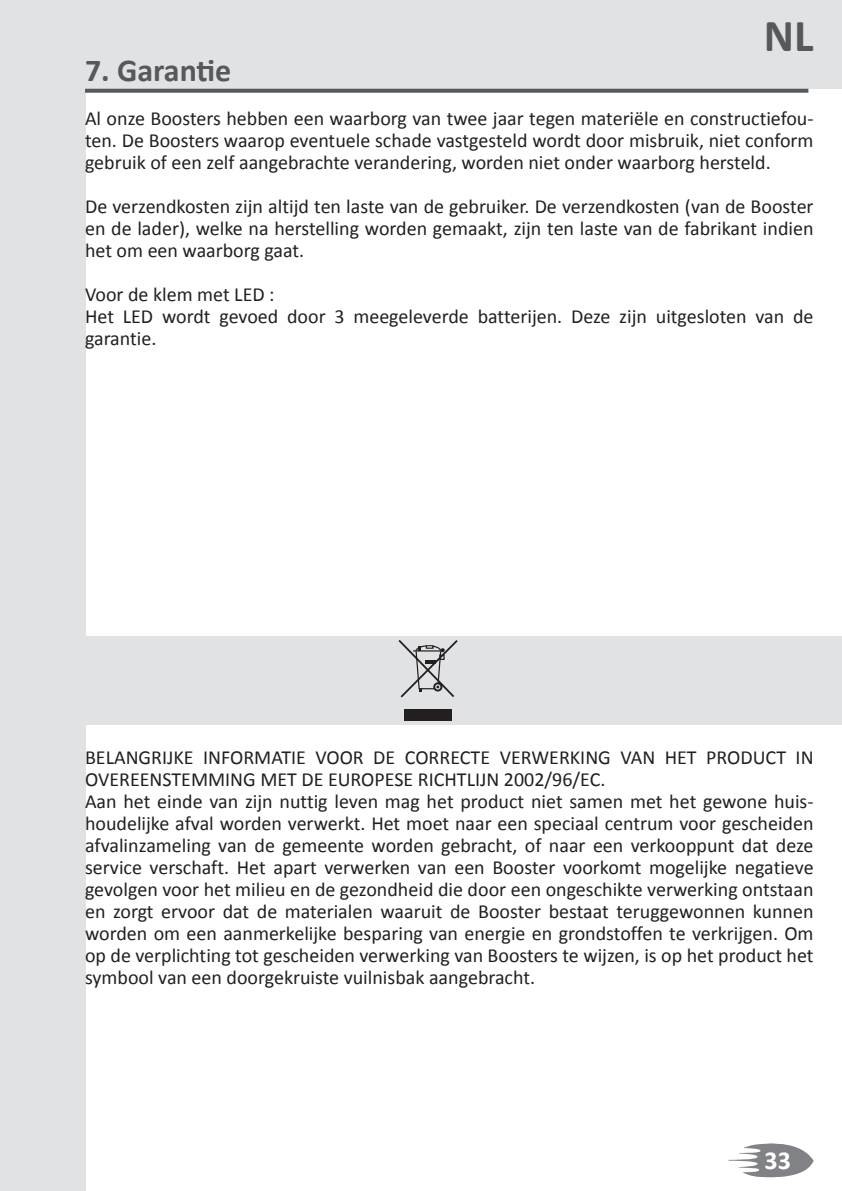
<style>
.page{position:relative;width:842px;height:1191px;background:#fff}
.page>*{position:absolute;margin:0;border:0;box-sizing:border-box;transform-origin:0 0}
.t1{font:700 46px "Calibri";color:#57585a}
.t2{font:700 32px "Calibri";color:#57585a}
.t3{font:700 26px "Calibri";color:#fff}
.t4{font:20px/22px "Calibri";color:#231f20;text-align:justify}
</style>
<div class="page">
<div style="left:0;top:0;width:842px;height:88px;background:#e1e2e4"></div>
<div style="left:0;top:0;width:85px;height:1191px;background:#e1e2e4"></div>
<div style="left:0;top:636px;width:842px;height:89px;background:#e1e2e4"></div>
<svg style="left:398px;top:640px;width:60px;height:58px"></svg>
<div style="left:404px;top:708px;width:48px;height:12px;background:#231f20"></div>
<svg style="left:729px;top:1143px;width:85px;height:34px"></svg>
<svg style="left:85px;top:89px;width:723px;height:4px;background:#626365"></svg>
<h1 class="t1" style="left:764px;top:7px;width:51px">NL</h1>
<h2 class="t2" style="left:85px;top:50px;width:148px">7. Garantie</h2>
<p class="t4" style="left:85px;top:106px;width:730px">Al onze Boosters hebben een waarborg van twee jaar tegen materiële en constructiefou&shy;ten. De Boosters waarop eventuele schade vastgesteld wordt door misbruik, niet conform gebruik of een zelf aangebrachte verandering, worden niet onder waarborg hersteld.</p>
<p class="t4" style="left:85px;top:194px;width:730px">De verzendkosten zijn altijd ten laste van de gebruiker. De verzendkosten (van de Booster en de lader), welke na herstelling worden gemaakt, zijn ten laste van de fabrikant indien het om een waarborg gaat.</p>
<p class="t4" style="left:85px;top:282px;width:730px;text-align:left">Voor de klem met LED :<br>Het LED wordt gevoed door 3 meegeleverde batterijen. Deze zijn uitgesloten van de garantie.</p>
<p class="t4" style="left:85px;top:745px;width:730px;text-align:left">BELANGRIJKE INFORMATIE VOOR DE CORRECTE VERWERKING VAN HET PRODUCT IN OVEREENSTEMMING MET DE EUROPESE RICHTLIJN 2002/96/EC.<br>Aan het einde van zijn nuttig leven mag het product niet samen met het gewone huis&shy;houdelijke afval worden verwerkt. Het moet naar een speciaal centrum voor gescheiden afvalinzameling van de gemeente worden gebracht, of naar een verkooppunt dat deze service verschaft. Het apart verwerken van een Booster voorkomt mogelijke negatieve gevolgen voor het milieu en de gezondheid die door een ongeschikte verwerking ontstaan en zorgt ervoor dat de materialen waaruit de Booster bestaat teruggewonnen kunnen worden om een aanmerkelijke besparing van energie en grondstoffen te verkrijgen. Om op de verplichting tot gescheiden verwerking van Boosters te wijzen, is op het product het symbool van een doorgekruiste vuilnisbak aangebracht.</p>
<h3 class="t3" style="left:765px;top:1143px;width:28px">33</h3>
</div>
